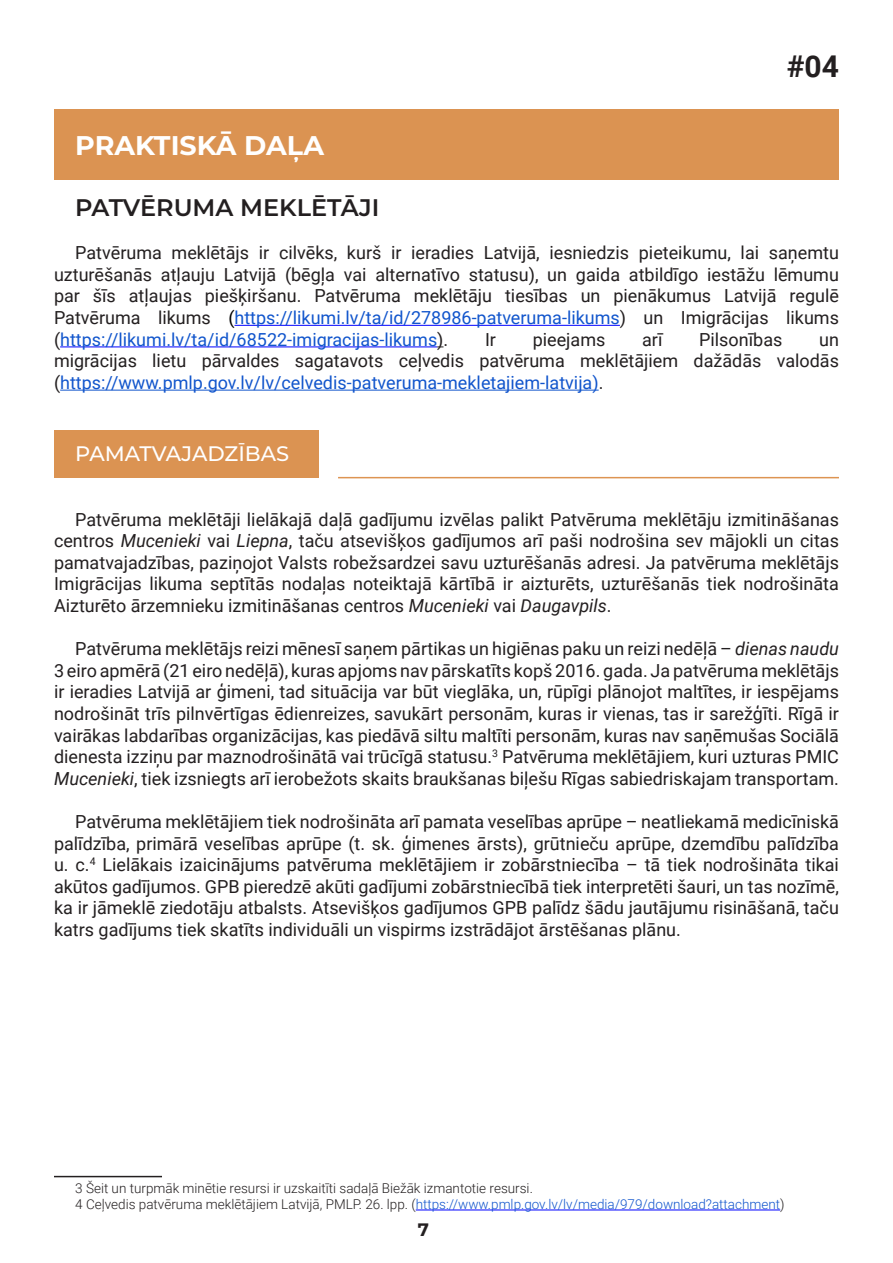
<style>
.page{position:relative;width:893px;height:1263px;background:#fff}
.page>*{position:absolute;margin:0;border:0;box-sizing:border-box;transform-origin:0 0}
.Pamatteksts{font:700 30px "Roboto";color:#231f20}
.VIRSRAKSTI{font:700 27px "Montserrat";color:#fff}
._2_līmeņa_virsraksts{font:600 24px "Montserrat";color:#231f20}
._3_līmeņa_virsraksts{font:500 21px "Montserrat";color:#fff}
.Pamatteksts-2{font:18px/21.6px "Roboto";color:#231f20;text-align:justify}
.Pamatteksts-3{font:18px "Roboto";color:#15c}
.t1{font:700 18px "Montserrat";color:#231f20}
.Atsauces{font:300 13.5px "Roboto";color:#15c}
.Atsauces-2{font:300 13.5px "Roboto";color:#231f20}
.s1{color:#000}
.s2{color:#15c}
.s3{color:#231f20}
.s4{font-style:italic}
</style>
<div class="page">
<div style="left:54px;top:109px;width:785px;height:71px;background:#db9352"></div>
<div style="left:54px;top:430px;width:265px;height:48px;background:#db9352"></div>
<hr style="left:234px;top:325px;width:386px;height:1px;background:#00f">
<hr style="left:60px;top:346px;width:377px;height:1px;background:#00f">
<hr style="left:60px;top:390px;width:539px;height:1px;background:#15c">
<hr style="left:54px;top:1176px;width:108px;height:1px;background:#231f20">
<hr style="left:416px;top:1209px;width:364px;height:1px;background:#00f">
<hr style="left:338px;top:477px;width:501px;height:1px;background:#dd9452">
<p class="Pamatteksts" style="left:787px;top:45px;width:54px">#04</p>
<p class="VIRSRAKSTI" style="left:75px;top:126px;width:250px">PRAKTISKĀ DAĻA</p>
<p class="_2_līmeņa_virsraksts" style="left:75px;top:190px;width:306px">PATVĒRUMA MEKLĒTĀJI</p>
<p class="Pamatteksts-2" style="left:54px;top:241px;width:786px;text-indent:21px">Patvēruma meklētājs ir cilvēks, kurš ir ieradies Latvijā, iesniedzis pieteikumu, lai saņemtu uzturēšanās atļauju Latvijā (bēgļa vai alternatīvo statusu), un gaida atbildīgo iestāžu lēmumu par šīs atļaujas piešķiršanu. Patvēruma meklētāju tiesības un pienākumus Latvijā regulē Patvēruma likums <span class="s1">(</span><span class="s2">https://likumi.lv/ta/id/278986-patveruma-likums</span>) un Imigrācijas likums</p>
<p class="Pamatteksts-3" style="left:54px;top:327px;width:396px"><span class="s3">(</span>https://likumi.lv/ta/id/68522-imigracijas-likums<span class="s3">).</span></p>
<p class="Pamatteksts-2" style="left:485px;top:328px;width:12px">Ir</p>
<p class="Pamatteksts-2" style="left:533px;top:328px;width:74px">pieejams</p>
<p class="Pamatteksts-2" style="left:642px;top:328px;width:22px">arī</p>
<p class="Pamatteksts-2" style="left:699px;top:328px;width:85px">Pilsonības</p>
<p class="Pamatteksts-2" style="left:54px;top:328px;width:786px;text-align:right">un<br>migrācijas lietu pārvaldes sagatavots ceļvedis patvēruma meklētājiem dažādās valodās</p>
<p class="Pamatteksts-3" style="left:54px;top:370px;width:551px"><span class="s3">(</span>https://www.pmlp.gov.lv/lv/celvedis-patveruma-mekletajiem-latvija)<span class="s3">.</span></p>
<p class="_3_līmeņa_virsraksts" style="left:75px;top:439px;width:215px">PAMATVAJADZĪBAS</p>
<p class="Pamatteksts-2" style="left:54px;top:508px;width:786px;text-indent:21px">Patvēruma meklētāji lielākajā daļā gadījumu izvēlas palikt Patvēruma meklētāju izmitināšanas centros <span class="s4">Mucenieki</span> vai <span class="s4">Liepna</span>, taču atsevišķos gadījumos arī paši nodrošina sev mājokli un citas pamatvajadzības, paziņojot Valsts robežsardzei savu uzturēšanās adresi. Ja patvēruma meklētājs Imigrācijas likuma septītās nodaļas noteiktajā kārtībā ir aizturēts, uzturēšanās tiek nodrošināta Aizturēto ārzemnieku izmitināšanas centros <span class="s4">Mucenieki</span> vai <span class="s4">Daugavpils</span>.</p>
<p class="Pamatteksts-2" style="left:54px;top:637px;width:786px;text-indent:21px">Patvēruma meklētājs reizi mēnesī saņem pārtikas un higiēnas paku un reizi nedēļā – <span class="s4">dienas naudu </span>3 eiro apmērā (21 eiro nedēļā), kuras apjoms nav pārskatīts kopš 2016. gada. Ja patvēruma meklētājs ir ieradies Latvijā ar ģimeni, tad situācija var būt vieglāka, un, rūpīgi plānojot maltītes, ir iespējams nodrošināt trīs pilnvērtīgas ēdienreizes, savukārt personām, kuras ir vienas, tas ir sarežģīti. Rīgā ir vairākas labdarības organizācijas, kas piedāvā siltu maltīti personām, kuras nav saņēmušas Sociālā dienesta izziņu par maznodrošinātā vai trūcīgā statusu.<sup>3</sup> Patvēruma meklētājiem, kuri uzturas PMIC <span class="s4">Mucenieki</span>, tiek izsniegts arī ierobežots skaits braukšanas biļešu Rīgas sabiedriskajam transportam.</p>
<p class="Pamatteksts-2" style="left:54px;top:810px;width:786px;text-indent:21px">Patvēruma meklētājiem tiek nodrošināta arī pamata veselības aprūpe – neatliekamā medicīniskā palīdzība, primārā veselības aprūpe (t. sk. ģimenes ārsts), grūtnieču aprūpe, dzemdību palīdzība u. c.<sup>4</sup> Lielākais izaicinājums patvēruma meklētājiem ir zobārstniecība – tā tiek nodrošināta tikai akūtos gadījumos. GPB pieredzē akūti gadījumi zobārstniecībā tiek interpretēti šauri, un tas nozīmē, ka ir jāmeklē ziedotāju atbalsts. Atsevišķos gadījumos GPB palīdz šādu jautājumu risināšanā, taču katrs gadījums tiek skatīts individuāli un vispirms izstrādājot ārstēšanas plānu.</p>
<p class="Atsauces-2" style="left:75px;top:1178px;width:459px">3 Šeit un turpmāk minētie resursi ir uzskaitīti sadaļā Biežāk izmantotie resursi.</p>
<p class="Atsauces" style="left:75px;top:1195px;width:711px"><span class="s3">4 Ceļvedis patvēruma meklētājiem Latvijā, PMLP. 26. lpp. (</span>https://www.pmlp.gov.lv/lv/media/979/download?attachment<span class="s3">)</span></p>
<p class="t1" style="left:418px;top:1216px;width:13px">7</p>
</div>
